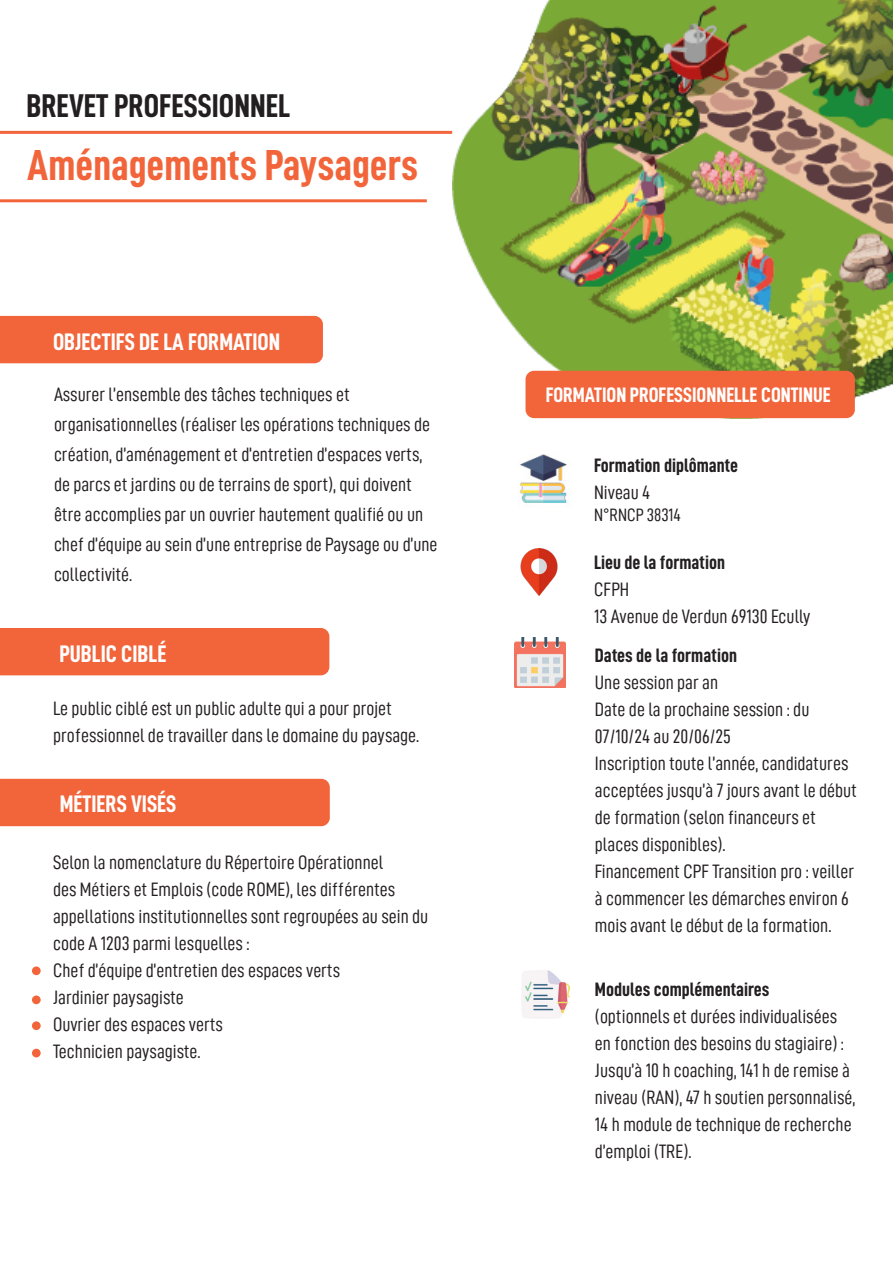
<style>
.page{position:relative;width:893px;height:1263px;background:#fff}
.page>*{position:absolute;margin:0;border:0;box-sizing:border-box;transform-origin:0 0}
.t1{font:43.5px "D DIN Condensed Bold";color:#f2653b}
.t2{font:33px "D DIN Condensed Bold";color:#231f20}
.t3{font:24px "D DIN Condensed Bold";color:#fff}
.t4{font:21px "D DIN Condensed Bold";color:#fff}
.t5{font:19.5px/27px "D DIN Condensed";color:#231f20}
.t6{font:19.5px "D DIN Condensed Bold";color:#231f20}
.t7{font:18px "D DIN Condensed";color:#231f20}
</style>
<div class="page">
<img style="left:452px;top:0;width:441px;height:418px">
<hr style="left:0;top:131px;width:452px;height:3px;background:#f2653b">
<hr style="left:0;top:199px;width:427px;height:3px;background:#f2653b">
<div style="left:0;top:316px;width:323px;height:47px;background:#f2653b"></div>
<div style="left:525px;top:371px;width:330px;height:47px;background:#f2653b;border-radius:9px"></div>
<div style="left:0;top:628px;width:329px;height:47px;background:#f2653b"></div>
<div style="left:0;top:779px;width:330px;height:47px;background:#f2653b"></div>
<div style="left:32px;top:995px;width:9px;height:9px;background:#f2653b;border-radius:50%"></div>
<div style="left:32px;top:966px;width:9px;height:9px;background:#f2653b;border-radius:50%"></div>
<img style="left:520px;top:454px;width:47px;height:50px">
<img style="left:520px;top:549px;width:38px;height:47px">
<img style="left:514px;top:637px;width:51px;height:50px">
<img style="left:522px;top:970px;width:48px;height:48px">
<div style="left:32px;top:1021px;width:9px;height:9px;background:#f2653b;border-radius:50%"></div>
<div style="left:32px;top:1049px;width:9px;height:8px;background:#f2653b;border-radius:50%"></div>
<p class="t2" style="left:26px;top:87px;width:265px">BREVET PROFESSIONNEL</p>
<p class="t1" style="left:27px;top:141px;width:393px">Aménagements Paysagers</p>
<p class="t3" style="left:53px;top:328px;width:229px">OBJECTIFS DE LA FORMATION</p>
<p class="t5" style="left:54px;top:380px;width:297px">Assurer l’ensemble des tâches techniques et</p>
<p class="t4" style="left:546px;top:383px;width:286px">FORMATION PROFESSIONNELLE CONTINUE</p>
<p class="t5" style="left:54px;top:409px;width:385px;line-height:30px">organisationnelles (réaliser les opérations techniques de création, d’aménagement et d’entretien d’espaces verts, de parcs et jardins ou de terrains de sport), qui doivent être accomplies par un ouvrier hautement qualifié ou un chef d’équipe au sein d’une entreprise de Paysage ou d’une collectivité.</p>
<p class="t6" style="left:594px;top:455px;width:145px">Formation diplômante</p>
<p class="t5" style="left:594px;top:478px;width:58px">Niveau 4</p>
<p class="t7" style="left:594px;top:505px;width:88px">N°RNCP 38314</p>
<p class="t6" style="left:594px;top:551px;width:133px">Lieu de la formation</p>
<p class="t5" style="left:594px;top:575px;width:37px">CFPH</p>
<p class="t5" style="left:594px;top:602px;width:218px">13 Avenue de Verdun 69130 Ecully</p>
<p class="t6" style="left:595px;top:644px;width:144px">Dates de la formation</p>
<p class="t5" style="left:595px;top:668px;width:125px">Une session par an</p>
<p class="t5" style="left:595px;top:695px;width:216px">Date de la prochaine session : du<br>07/10/24 au 20/06/25</p>
<p class="t5" style="left:595px;top:749px;width:264px">Inscription toute l’année, candidatures acceptées jusqu’à 7 jours avant le début de formation (selon financeurs et places disponibles).</p>
<p class="t5" style="left:595px;top:857px;width:261px">Financement CPF Transition pro : veiller à commencer les démarches environ 6 mois avant le début de la formation.</p>
<p class="t3" style="left:59px;top:640px;width:108px">PUBLIC CIBLÉ</p>
<p class="t5" style="left:53px;top:694px;width:368px">Le public ciblé est un public adulte qui a pour projet professionnel de travailler dans le domaine du paysage.</p>
<p class="t3" style="left:60px;top:791px;width:118px">MÉTIERS VISÉS</p>
<p class="t5" style="left:53px;top:848px;width:377px">Selon la nomenclature du Répertoire Opérationnel<br>des Métiers et Emplois (code ROME), les différentes appellations institutionnelles sont regroupées au sein du code A 1203 parmi lesquelles :</p>
<p class="t5" style="left:53px;top:956px;width:289px">Chef d’équipe d’entretien des espaces verts</p>
<p class="t5" style="left:53px;top:983px;width:132px">Jardinier paysagiste</p>
<p class="t5" style="left:53px;top:1010px;width:171px">Ouvrier des espaces verts</p>
<p class="t5" style="left:53px;top:1037px;width:149px">Technicien paysagiste.</p>
<p class="t6" style="left:595px;top:978px;width:176px">Modules complémentaires</p>
<p class="t5" style="left:595px;top:1002px;width:262px">(optionnels et durées individualisées en fonction des besoins du stagiaire) :<br>Jusqu’à 10 h coaching, 141 h de remise à niveau (RAN), 47 h soutien personnalisé, 14 h module de technique de recherche d’emploi (TRE).</p>
</div>
